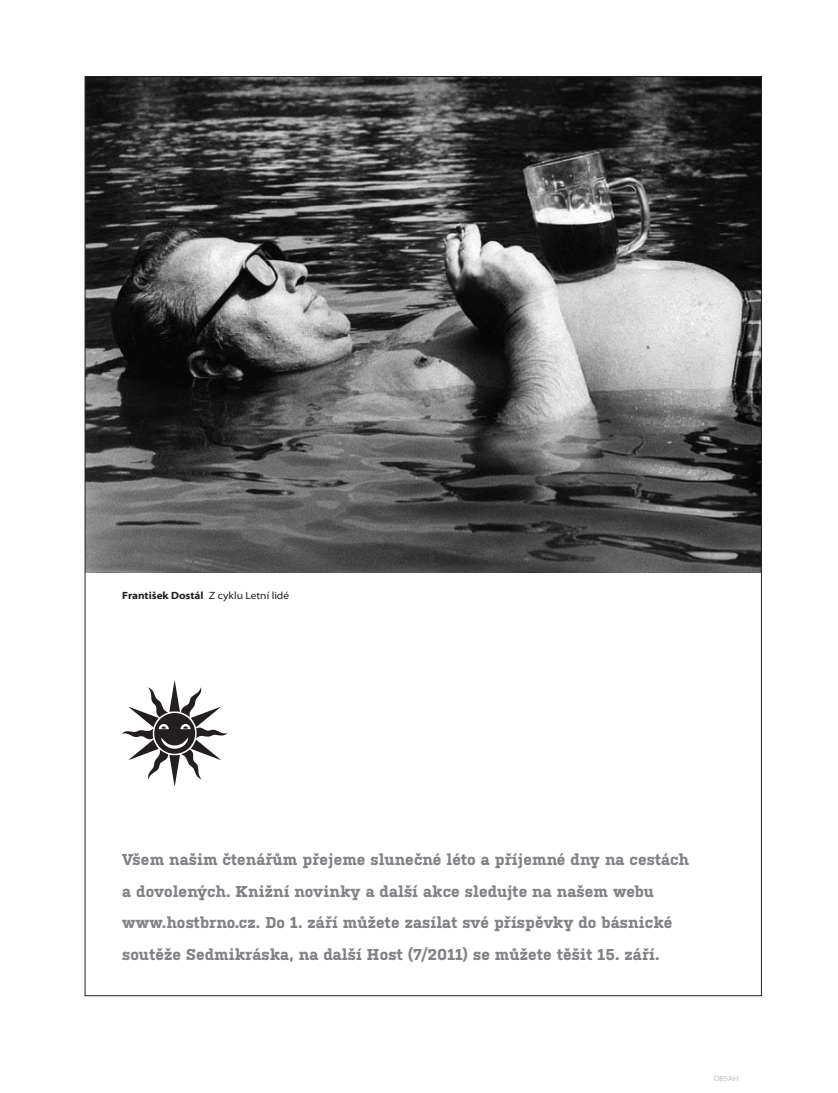
<style>
.page{position:relative;width:838px;height:1093px;background:#fff}
.page>*{position:absolute;margin:0;border:0;box-sizing:border-box;transform-origin:0 0}
._7_zahlavi_2{font:700 15.75px/31.5px "Kulturista";letter-spacing:.01em;color:#808285}
._4_popiska{font:700 semi-expanded 10.5px "Myriad Pro";color:#231f20}
.t1{font:semi-expanded 7.5px "Myriad Pro";color:#bcbdc0}
.s1{font-weight:400}
</style>
<div class="page">
<img style="left:87px;top:78px;width:672px;height:494px">
<svg style="left:122px;top:680px;width:105px;height:106px"></svg>
<p class="_4_popiska" style="left:122px;top:589px;width:168px">František Dostál <span class="s1">Z cyklu Letní lidé</span></p>
<p class="_7_zahlavi_2" style="left:122px;top:842px;width:568px">Všem našim čtenářům přejeme slunečné léto a příjemné dny na cestách a dovolených. Knižní novinky a další akce sledujte na našem webu www.hostbrno.cz. Do 1. září můžete zasílat své příspěvky do básnické soutěže Sedmikráska, na další Host (7/2011) se můžete těšit 15. září.</p>
<p class="t1" style="left:714px;top:1074px;width:26px">OBSAH</p>
</div>
